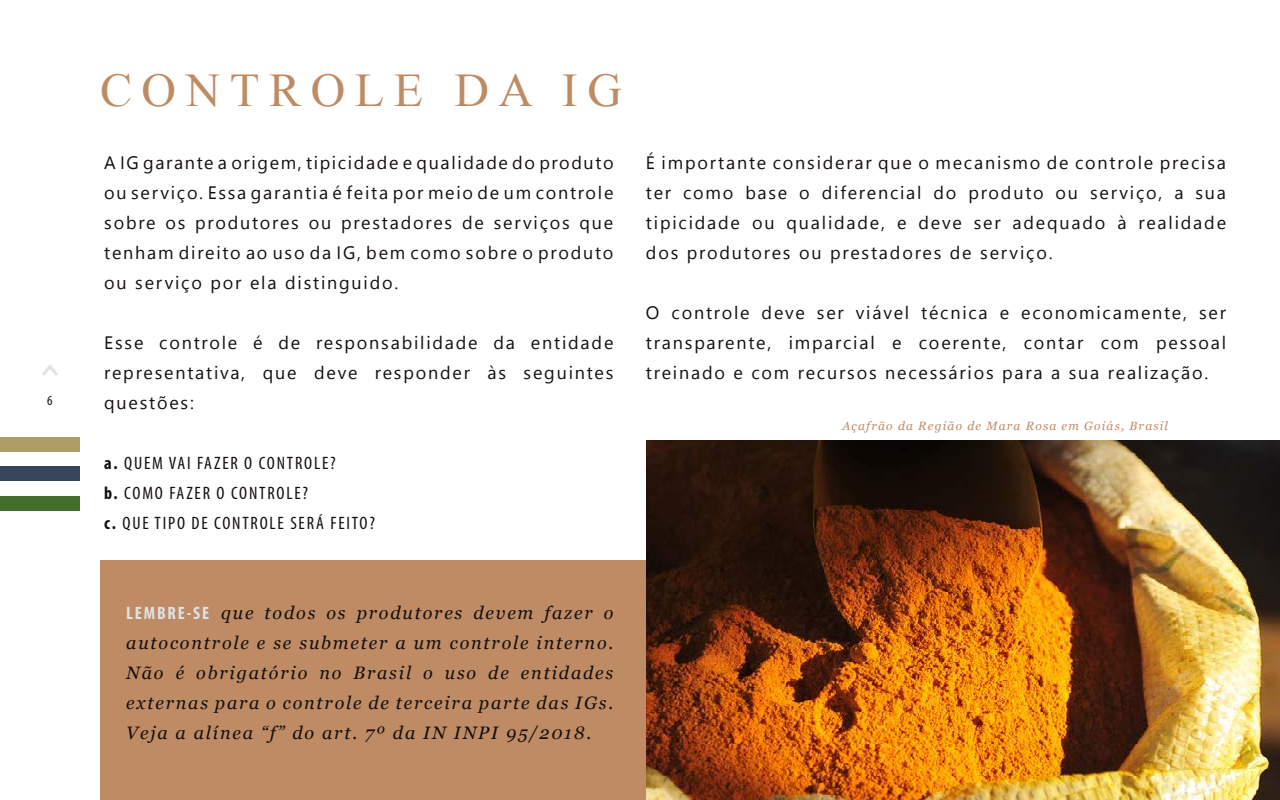
<style>
.page{position:relative;width:1280px;height:800px;background:#fff}
.page>*{position:absolute;margin:0;border:0;box-sizing:border-box;transform-origin:0 0}
.t1{font:48px "Mongolian Baiti";letter-spacing:.2em;color:#be8b65}
.t2{font:18px/30px "Segoe UI";letter-spacing:.1em;color:#130f0c;text-align:justify}
.t3{font:italic 18px/30px "Georgia";letter-spacing:.1em;color:#130f0c;text-align:justify}
.t4{font:condensed 18px/30px "Myriad Pro";letter-spacing:.1em;color:#130f0c}
.t5{font:condensed 14px "Myriad Pro";color:#130f0c}
.t6{font:italic 12px "Georgia";letter-spacing:.1em;color:#be8b65}
.s1{font-weight:700}
.s2{font-family:"Myriad Pro";font-weight:700;font-style:normal;font-stretch:condensed;color:#dee2e3}
</style>
<div class="page">
<svg style="left:42px;top:364px;width:16px;height:12px"></svg>
<div style="left:100px;top:560px;width:1180px;height:240px;background:#be8b65"></div>
<img style="left:646px;top:440px;width:634px;height:360px">
<div style="left:0;top:437px;width:80px;height:15px;background:#af9e63"></div>
<div style="left:0;top:466px;width:80px;height:15px;background:#35465a"></div>
<div style="left:0;top:496px;width:80px;height:15px;background:#426d2a"></div>
<p class="t5" style="left:47px;top:392px;width:7px">6</p>
<h1 class="t1" style="left:100px;top:65px;width:524px">CONTROLE DA IG</h1>
<p class="t2" style="left:104px;top:147px;width:511px">A IG garante a origem, tipicidade e qualidade do produto ou serviço. Essa garantia é feita por meio de um controle sobre os produtores ou prestadores de serviços que tenham direito ao uso da IG, bem como sobre o produto ou serviço por ela distinguido.</p>
<p class="t2" style="left:104px;top:327px;width:511px">Esse controle é de responsabilidade da entidade representativa, que deve responder às seguintes questões:</p>
<p class="t4" style="left:104px;top:448px;width:272px"><span class="s1">a.</span> QUEM VAI FAZER O CONTROLE?<br><span class="s1">b.</span> COMO FAZER O CONTROLE?<br><span class="s1">c.</span> QUE TIPO DE CONTROLE SERÁ FEITO?</p>
<p class="t2" style="left:646px;top:147px;width:582px">É importante considerar que o mecanismo de controle precisa ter como base o diferencial do produto ou serviço, a sua tipicidade ou qualidade, e deve ser adequado à realidade dos produtores ou prestadores de serviço.</p>
<p class="t2" style="left:646px;top:297px;width:582px">O controle deve ser viável técnica e economicamente, ser transparente, imparcial e coerente, contar com pessoal treinado e com recursos necessários para a sua realização.</p>
<p class="t6" style="left:842px;top:418px;width:327px">Açafrão da Região de Mara Rosa em Goiás, Brasil</p>
<p class="t3" style="left:126px;top:598px;width:489px"><span class="s2">LEMBRE-SE</span> que todos os produtores devem fazer o autocontrole e se submeter a um controle interno.<br>Não é obrigatório no Brasil o uso de entidades externas para o controle de terceira parte das IGs.<br>Veja a alínea “f” do art. 7º da IN INPI 95/2018.</p>
</div>
